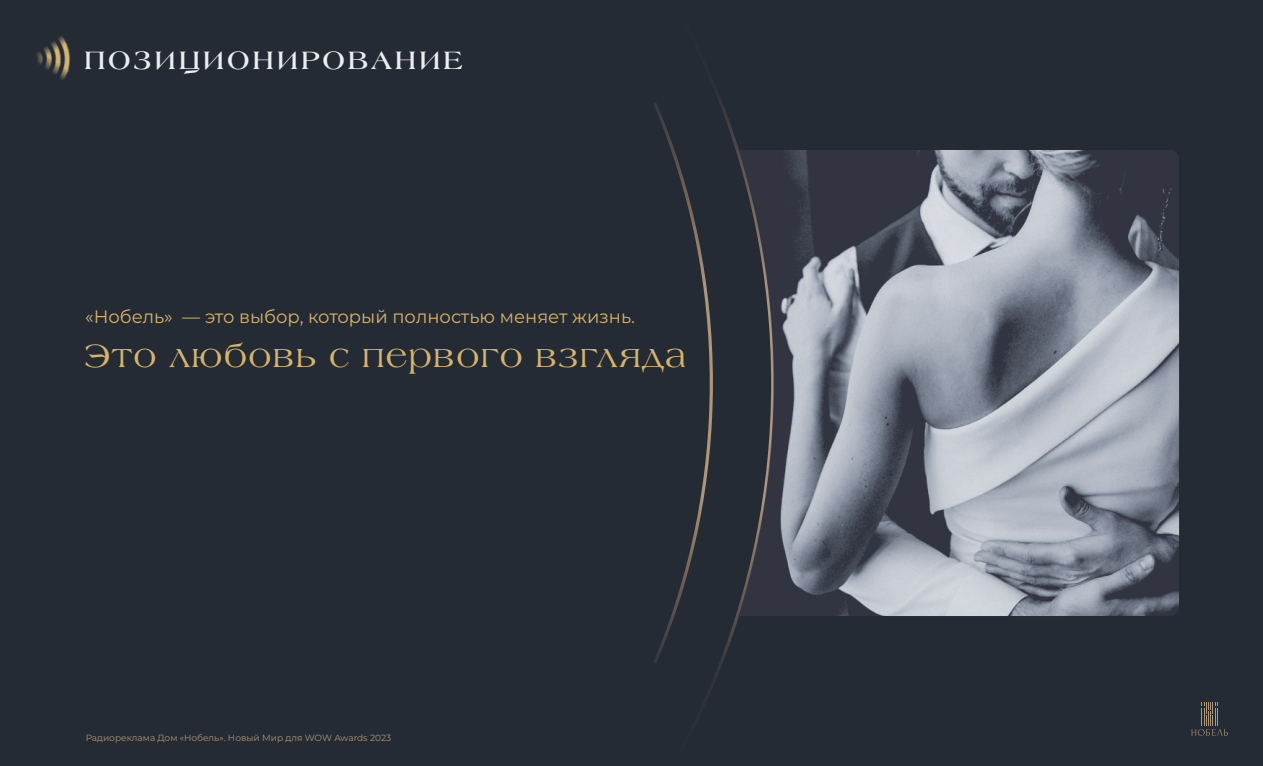
<style>
.page{position:relative;width:1263px;height:766px;background:#fff}
.page>*{position:absolute;margin:0;border:0;box-sizing:border-box;transform-origin:0 0}
.t1{font:34.5px "Laguna C";letter-spacing:.04em;color:#d7b469}
.t2{font:700 27px "Laguna C";letter-spacing:.105em;color:#eceded}
.t3{font:18px "Montserrat";color:#d7b469}
.t4{font:9px "Montserrat";color:#ae9676}
</style>
<div class="page">
<div style="left:0;top:0;width:1263px;height:765px;background:#242b35"></div>
<img style="left:36px;top:36px;width:34px;height:44px">
<svg style="left:654px;top:94px;width:85px;height:600px"></svg>
<img style="left:737px;top:150px;width:442px;height:466px">
<svg style="left:1191px;top:702px;width:37px;height:33px"></svg>
<h2 class="t2" style="left:84px;top:49px;width:380px">ПОЗИЦИОНИРОВАНИЕ</h2>
<h3 class="t3" style="left:85px;top:305px;width:551px">«Нобель» — это выбор, который полностью меняет жизнь.</h3>
<h1 class="t1" style="left:84px;top:341px;width:603px">Это любовь с первого взгляда</h1>
<p class="t4" style="left:86px;top:732px;width:307px">Радиореклама Дом «Нобель». Новый Мир для WOW Awards 2023</p>
</div>
